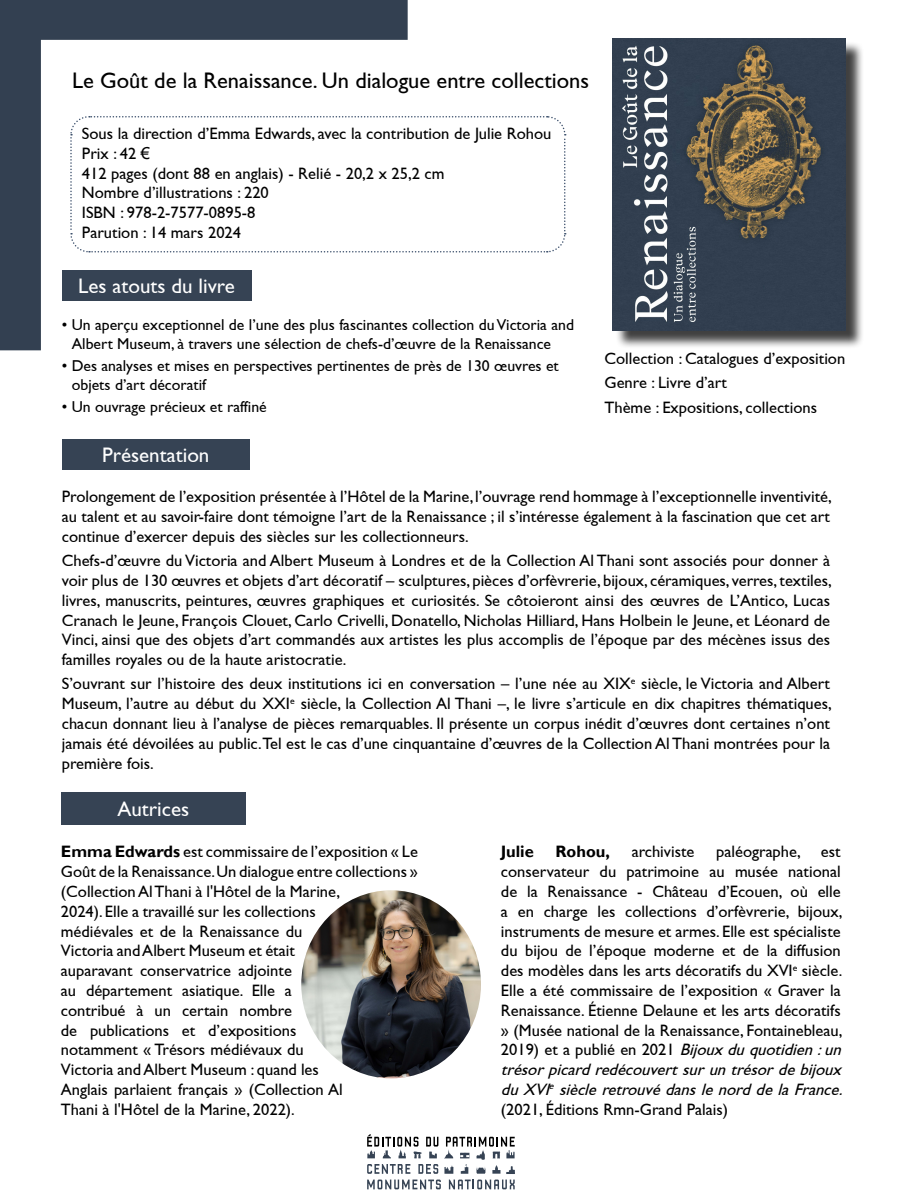
<style>
.page{position:relative;width:900px;height:1200px;background:#fff}
.page>*{position:absolute;margin:0;border:0;box-sizing:border-box;transform-origin:0 0}
.t1{font:22.5px "Gill Sans";color:#000}
.t2{font:21px "Gill Sans";color:#fff}
.t3{font:16.5px/19.8px "Gill Sans";color:#000;text-align:justify}
.t4{font:700 16.5px "Gill Sans";color:#000}
.t5{font:15.75px/18.9px "Gill Sans";color:#000}
.s1{font-family:"Arial"}
.s2{font-weight:700}
.s3{font-style:italic}
</style>
<div class="page">
<div style="left:62px;top:439px;width:188px;height:31px;background:#364354"></div>
<div style="left:61px;top:792px;width:185px;height:33px;background:#364354"></div>
<svg style="left:408px;top:116px;width:158px;height:137px"></svg>
<div style="left:615px;top:41px;width:250px;height:308px;background:#000;opacity:.75"></div>
<img style="left:613px;top:39px;width:233px;height:291px">
<svg style="left:0;top:0;width:408px;height:350px"></svg>
<svg style="left:367px;top:1134px;width:71px;height:24px"></svg>
<svg style="left:449px;top:1180px;width:66px;height:9px"></svg>
<svg style="left:367px;top:1180px;width:74px;height:9px"></svg>
<svg style="left:418px;top:1164px;width:20px;height:10px"></svg>
<svg style="left:367px;top:1164px;width:43px;height:10px"></svg>
<svg style="left:444px;top:1137px;width:71px;height:37px"></svg>
<img style="left:301px;top:890px;width:180px;height:188px">
<p class="t1" style="left:72px;top:68px;width:518px">Le Goût de la Renaissance. Un dialogue entre collections</p>
<p class="t3" style="left:82px;top:123px;width:471px">Sous la direction d’Emma Edwards, avec la contribution de Julie Rohou</p>
<p class="t3" style="left:82px;top:143px;width:70px">Prix : 42 <span class="s1">€</span></p>
<p class="t3" style="left:82px;top:163px;width:364px">412 pages (dont 88 en anglais) - Relié - 20,2 x 25,2 cm</p>
<p class="t3" style="left:82px;top:183px;width:188px">Nombre d’illustrations : 220</p>
<p class="t3" style="left:82px;top:203px;width:175px">ISBN : 978-2-7577-0895-8</p>
<p class="t3" style="left:82px;top:222px;width:161px">Parution : 14 mars 2024</p>
<p class="t2" style="left:78px;top:274px;width:158px">Les atouts du livre</p>
<p class="t5" style="left:72px;top:315px;width:504px;text-indent:-10px">• Un aperçu exceptionnel de l’une des plus fascinantes collection du Victoria and<br>Albert Museum, à travers une sélection de chefs-d’œuvre de la Renaissance</p>
<p class="t5" style="left:72px;top:356px;width:489px;text-indent:-10px">• Des analyses et mises en perspectives pertinentes de près de 130 œuvres et objets d’art décoratif</p>
<p class="t5" style="left:62px;top:397px;width:206px">• Un ouvrage précieux et raffiné</p>
<p class="t2" style="left:102px;top:442px;width:109px">Présentation</p>
<p class="t3" style="left:604px;top:349px;width:242px">Collection : Catalogues d’exposition</p>
<p class="t3" style="left:604px;top:373px;width:124px">Genre : Livre d’art</p>
<p class="t3" style="left:604px;top:397px;width:214px">Thème : Expositions, collections</p>
<p class="t3" style="left:62px;top:487px;width:771px">Prolongement de l’exposition présentée à l’Hôtel de la Marine, l’ouvrage rend hommage à l’exceptionnelle inventivité, au talent et au savoir-faire dont témoigne l’art de la Renaissance ; il s’intéresse également à la fascination que cet art continue d’exercer depuis des siècles sur les collectionneurs.</p>
<p class="t3" style="left:62px;top:551px;width:771px">Chefs-d’œuvre du Victoria and Albert Museum à Londres et de la Collection Al Thani sont associés pour donner à voir plus de 130 œuvres et objets d’art décoratif – sculptures, pièces d’orfèvrerie, bijoux, céramiques, verres, textiles, livres, manuscrits, peintures, œuvres graphiques et curiosités. Se côtoieront ainsi des œuvres de L’Antico, Lucas Cranach le Jeune, François Clouet, Carlo Crivelli, Donatello, Nicholas Hilliard, Hans Holbein le Jeune, et Léonard de Vinci, ainsi que des objets d’art commandés aux artistes les plus accomplis de l’époque par des mécènes issus des familles royales ou de la haute aristocratie.</p>
<p class="t3" style="left:62px;top:674px;width:771px">S’ouvrant sur l’histoire des deux institutions ici en conversation – l’une née au XIX<sup>e</sup> siècle, le Victoria and Albert Museum, l’autre au début du XXI<sup>e</sup> siècle, la Collection Al Thani –, le livre s’articule en dix chapitres thématiques, chacun donnant lieu à l’analyse de pièces remarquables. Il présente un corpus inédit d’œuvres dont certaines n’ont jamais été dévoilées au public.Tel est le cas d’une cinquantaine d’œuvres de la Collection Al Thani montrées pour la première fois.</p>
<p class="t2" style="left:117px;top:797px;width:73px">Autrices</p>
<p class="t3" style="left:61px;top:842px;width:359px;text-align:left"><span class="s2">Emma Edwards</span> est commissaire de l’exposition « Le Goût de la Renaissance. Un dialogue entre collections » (Collection Al Thani à l'Hôtel de la Marine,<br>2024). Elle a travaillé sur les collections<br>médiévales et de la Renaissance du<br>Victoria and Albert Museum et était<br>auparavant conservatrice adjointe<br>au département asiatique. Elle a<br>contribué à un certain nombre<br>de publications et d’expositions<br>notamment « Trésors médiévaux du<br>Victoria and Albert Museum : quand les<br>Anglais parlaient français » (Collection Al<br>Thani à l'Hôtel de la Marine, 2022).</p>
<p class="t4" style="left:501px;top:842px;width:34px">Julie</p>
<p class="t4" style="left:555px;top:842px;width:56px">Rohou,</p>
<p class="t3" style="left:632px;top:842px;width:64px">archiviste</p>
<p class="t3" style="left:501px;top:842px;width:348px;text-align:left;text-indent:215px">paléographe, est conservateur du patrimoine au musée national de la Renaissance - Château d’Ecouen, où elle a en charge les collections d’orfèvrerie, bijoux, instruments de mesure et armes. Elle est spécialiste du bijou de l’époque moderne et de la diffusion des modèles dans les arts décoratifs du XVI<sup>e</sup> siècle.<br>Elle a été commissaire de l’exposition « Graver la Renaissance. Étienne Delaune et les arts décoratifs » (Musée national de la Renaissance, Fontainebleau, 2019) et a publié en 2021 <span class="s3">Bijouxduquotidien:un trésorpicardredécouvertsuruntrésordebijoux duXVI</span><sup>e</sup> <span class="s3">siècleretrouvédanslenorddelaFrance. </span>(2021, Éditions Rmn-Grand Palais)</p>
</div>
